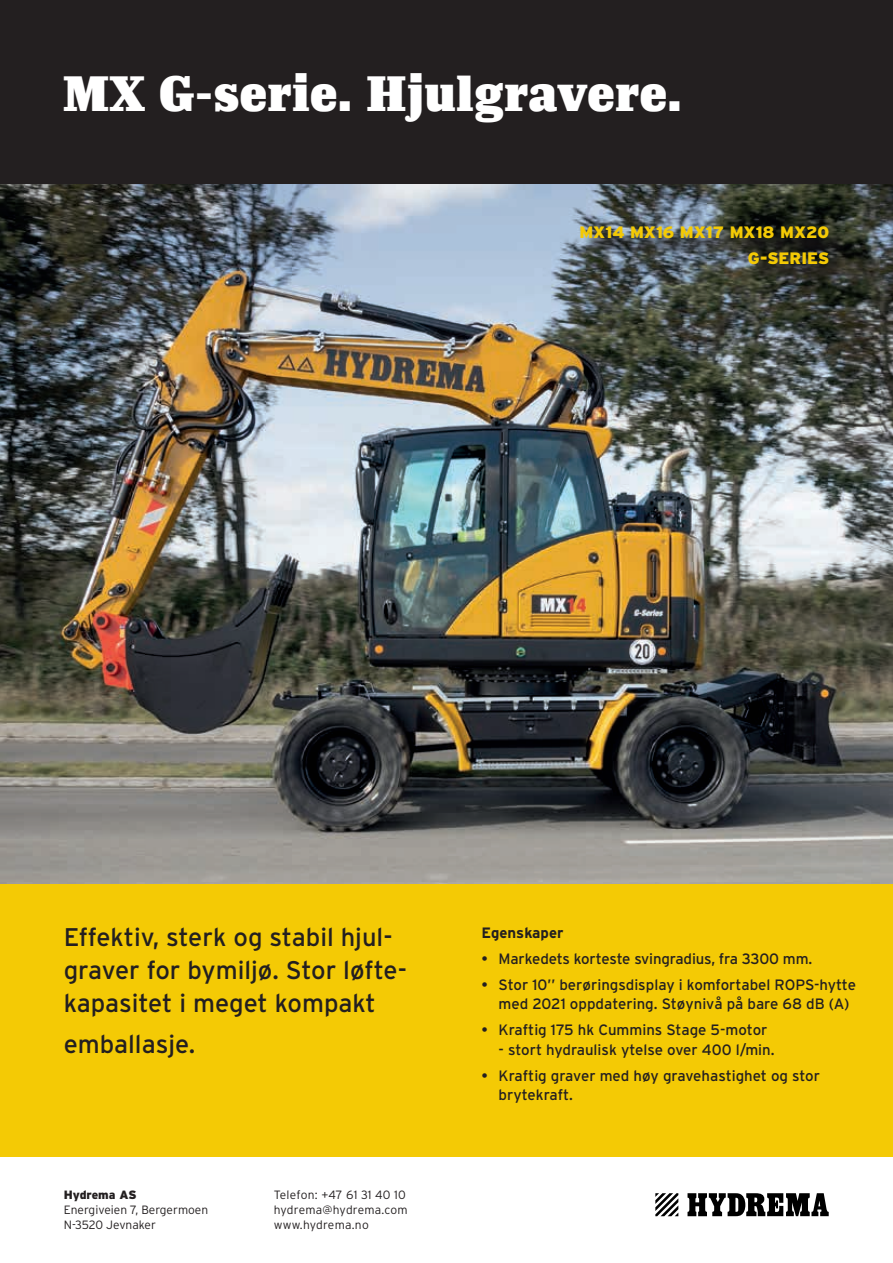
<style>
.page{position:relative;width:893px;height:1263px;background:#fff}
.page>*{position:absolute;margin:0;border:0;box-sizing:border-box;transform-origin:0 0}
.t1{font:49.5px "Impacto";letter-spacing:.01em;color:#fff}
.t2{font:25.5px/33px "Interstate";color:#231f20}
.t3{font:900 16.5px/25.5px "Interstate";color:#f4ca05;text-align:right}
.t4{font:15px/19.5px "Interstate";color:#231f20}
.t5{font:700 15px "Interstate";color:#231f20}
.t6{font:300 12px/15px "Interstate";letter-spacing:.02em;color:#231f20}
.t7{font:300 12px/15px "Interstate";color:#231f20}
.t8{font:900 12px "Interstate";color:#231f20}
</style>
<div class="page">
<img style="left:0;top:183px;width:893px;height:701px">
<div style="left:0;top:884px;width:893px;height:273px;background:#f4ca05"></div>
<div style="left:0;top:0;width:893px;height:183px;background:#231f20"></div>
<svg style="left:655px;top:1193px;width:23px;height:23px"></svg>
<svg style="left:687px;top:1193px;width:142px;height:23px"></svg>
<svg style="left:583px;top:229px;width:264px;height:54px;background:#414748"></svg>
<h1 class="t1" style="left:63px;top:60px;width:620px">MX G-serie. Hjulgravere.</h1>
<p class="t3" style="left:579px;top:220px;width:251px">MX14 MX16 MX17 MX18 MX20<br>G-SERIES</p>
<h2 class="t2" style="left:64px;top:920px;width:345px">Effektiv, sterk og stabil hjul&shy;graver for bymiljø. Stor løfte&shy;kapasitet i meget kompakt</h2>
<h2 class="t2" style="left:64px;top:1027px;width:133px">emballasje.</h2>
<p class="t8" style="left:64px;top:1188px;width:74px">Hydrema AS</p>
<p class="t7" style="left:64px;top:1202px;width:146px">Energiveien 7, Bergermoen<br>N-3520 Jevnaker</p>
<p class="t6" style="left:274px;top:1187px;width:135px">Telefon: +47 61 31 40 10 hydrema@hydrema.com www.hydrema.no</p>
<p class="t5" style="left:482px;top:924px;width:83px">Egenskaper</p>
<p class="t4" style="left:482px;top:949px;width:332px">• Markedets korteste svingradius, fra 3300 mm.</p>
<p class="t4" style="left:499px;top:974px;width:359px;text-indent:-17px">• Stor 10’’ berøringsdisplay i komfortabel ROPS-hytte med 2021 oppdatering. Støynivå på bare 68 dB (A)</p>
<p class="t4" style="left:482px;top:1020px;width:287px">• Kraftig 175 hk Cummins Stage 5-motor</p>
<p class="t4" style="left:499px;top:1039px;width:278px">- stort hydraulisk ytelse over 400 l/min.</p>
<p class="t4" style="left:499px;top:1065px;width:323px;text-indent:-17px">• Kraftig graver med høy gravehastighet og stor brytekraft.</p>
</div>
